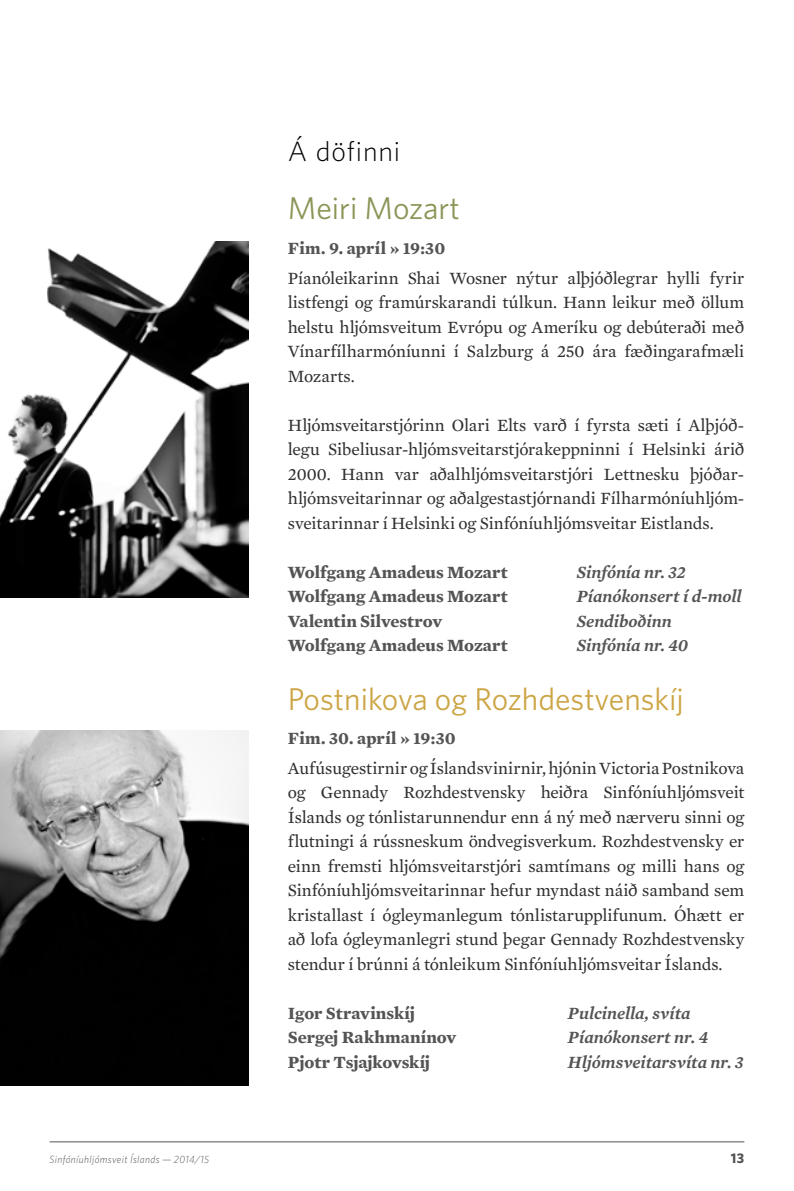
<style>
.page{position:relative;width:794px;height:1191px;background:#fff}
.page>*{position:absolute;margin:0;border:0;box-sizing:border-box;transform-origin:0 0}
.t1{font:31.5px "Whitney";color:#cca544}
.t2{font:31.5px "Whitney";color:#8a9657}
.t3{font:300 28px "Whitney";letter-spacing:.03em;color:#000}
.t4{font:17.5px/24.5px "Mercury Text G2";color:#30302f;text-align:justify}
.t5{font:700 17.5px "Mercury Text G2";color:#555454}
.t6{font:italic 600 17.5px "Mercury Text G2";letter-spacing:-.005em;color:#555454}
.t7{font:700 14px "Whitney";color:#555454}
.t8{font:italic 300 10.5px "Whitney";letter-spacing:.035em;color:#555454}
</style>
<div class="page">
<hr style="left:50px;top:1141px;width:694px;height:1px;background:#555454">
<img style="left:0;top:242px;width:248px;height:355px">
<img style="left:0;top:730px;width:248px;height:355px">
<h2 class="t3" style="left:288px;top:135px;width:114px">Á döfinni</h2>
<h1 class="t2" style="left:288px;top:190px;width:174px">Meiri Mozart</h1>
<p class="t5" style="left:288px;top:237px;width:159px">Fim. 9. apríl » 19:30</p>
<p class="t4" style="left:288px;top:265px;width:458px">Píanóleikarinn Shai Wosner nýtur alþjóðlegrar hylli fyrir listfengi og framúrskarandi túlkun. Hann leikur með öllum helstu hljómsveitum Evrópu og Ameríku og debúteraði með Vínarfílharmóníunni í Salzburg á 250 ára fæðingarafmæli Mozarts.</p>
<p class="t4" style="left:288px;top:412px;width:458px">Hljómsveitarstjórinn Olari Elts varð í fyrsta sæti í Alþjóð&shy;legu Sibeliusar-hljómsveitarstjórakeppninni í Helsinki árið 2000. Hann var aðalhljómsveitarstjóri Lettnesku þjóðar&shy;hljómsveitarinnar og aðalgestastjórnandi Fílharmóníuhljóm&shy;sveitarinnar í Helsinki og Sinfóníuhljómsveitar Eistlands.</p>
<p class="t5" style="left:288px;top:561px;width:222px">Wolfgang Amadeus Mozart</p>
<p class="t6" style="left:576px;top:561px;width:111px">Sinfónía nr. 32</p>
<p class="t5" style="left:288px;top:585px;width:222px">Wolfgang Amadeus Mozart</p>
<p class="t6" style="left:576px;top:586px;width:167px">Píanókonsert í d-moll</p>
<p class="t5" style="left:288px;top:610px;width:156px">Valentin Silvestrov</p>
<p class="t6" style="left:576px;top:610px;width:96px">Sendiboðinn</p>
<p class="t5" style="left:288px;top:634px;width:222px">Wolfgang Amadeus Mozart</p>
<p class="t6" style="left:576px;top:635px;width:113px">Sinfónía nr. 40</p>
<h1 class="t1" style="left:288px;top:680px;width:398px">Postnikova og Rozhdestvenskíj</h1>
<p class="t5" style="left:288px;top:727px;width:169px">Fim. 30. apríl » 19:30</p>
<p class="t4" style="left:288px;top:755px;width:458px">Aufúsugestirnir og Íslandsvinirnir, hjónin Victoria Postnikova og Gennady Rozhdestvensky heiðra Sinfóníuhljómsveit Íslands og tónlistarunnendur enn á ný með nærveru sinni og flutningi á rússneskum öndvegisverkum. Rozhdestvensky er einn fremsti hljómsveitarstjóri samtímans og milli hans og Sinfóníuhljómsveitarinnar hefur myndast náið samband sem kristallast í ógleymanlegum tónlistarupplifunum. Óhætt er að lofa ógleymanlegri stund þegar Gennady Rozhdestvensky stendur í brúnni á tónleikum Sinfóníuhljómsveitar Íslands.</p>
<p class="t5" style="left:288px;top:1002px;width:129px">Igor Stravinskíj</p>
<p class="t6" style="left:568px;top:1002px;width:124px">Pulcinella, svíta</p>
<p class="t5" style="left:288px;top:1026px;width:170px">Sergej Rakhmanínov</p>
<p class="t6" style="left:568px;top:1027px;width:142px">Píanókonsert nr. 4</p>
<p class="t5" style="left:288px;top:1051px;width:144px">Pjotr Tsjajkovskíj</p>
<p class="t6" style="left:568px;top:1051px;width:177px">Hljómsveitarsvíta nr. 3</p>
<p class="t8" style="left:50px;top:1153px;width:161px">Sinfóníuhljómsveit Íslands — 2014/15</p>
<p class="t7" style="left:731px;top:1150px;width:15px">13</p>
</div>
